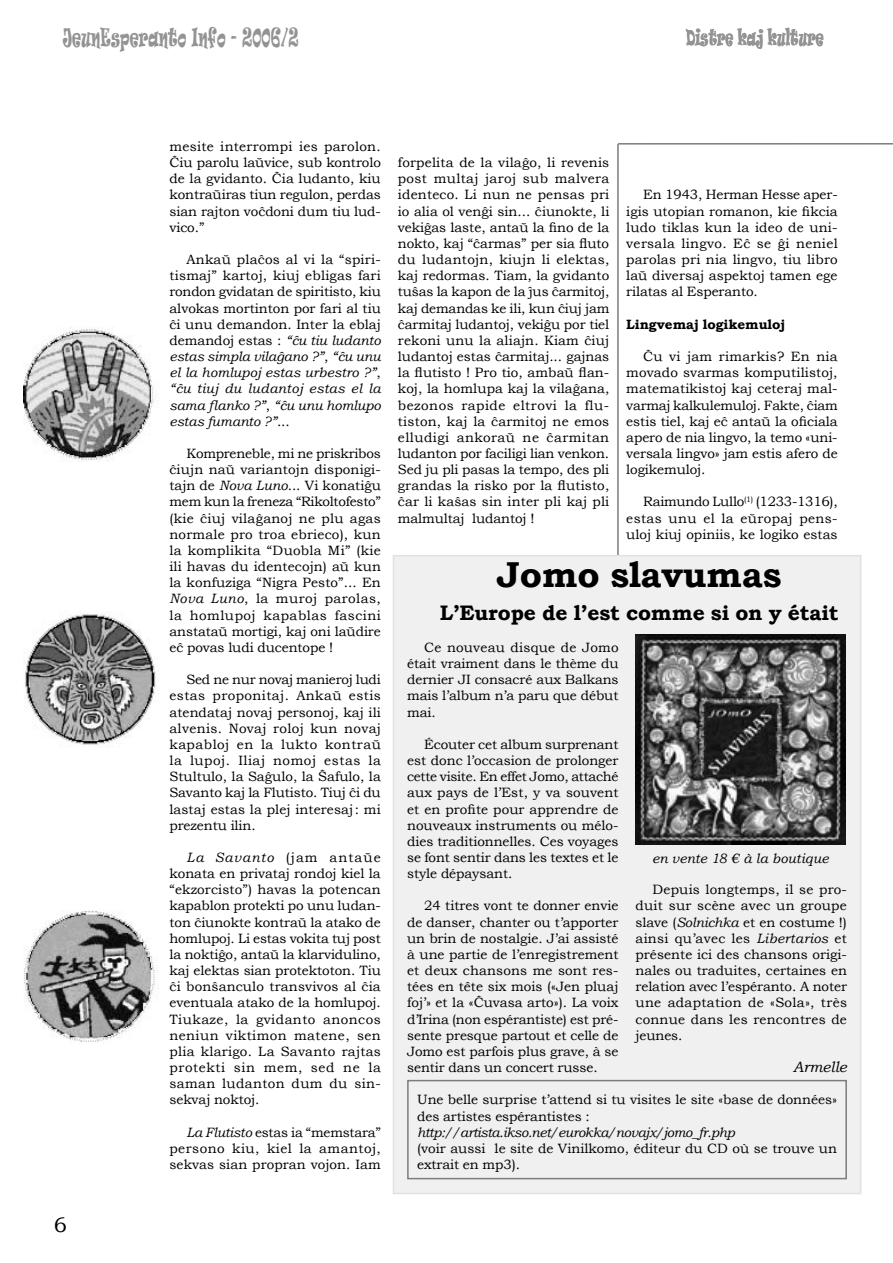
<style>
.page{position:relative;width:893px;height:1263px;background:#fff}
.page>*{position:absolute;margin:0;border:0;box-sizing:border-box;transform-origin:0 0}
.titre_article{font:700 36px "Bookman Old Style";letter-spacing:-.005em;color:#000}
.t1{font:24px "Ravie";letter-spacing:.025em;color:#939393;scale:.5 1}
.titre_article_14pts{font:700 21px "Bookman Old Style";letter-spacing:-.005em;color:#000}
.entête_page_type{font:21px "Ravie";letter-spacing:.025em;color:#939393;scale:.5 1}
.t2{font:21px "Bookman Old Style";color:#000}
.signature{font:italic 15px "Bookman Old Style";letter-spacing:-.005em;color:#000}
.article_sans_retrait{font:13.5px/16.2px "Bookman Old Style";letter-spacing:-.005em;color:#000;text-align:justify}
.article_sans_retrait-2{font:italic 13.5px "Bookman Old Style";letter-spacing:-.03em;color:#000}
.légende{font:italic 13.5px "Bookman Old Style";letter-spacing:.01em;color:#000}
.intertitre_corps_article{font:700 13.5px "Bookman Old Style";color:#000}
.s1{font-style:italic}
</style>
<div class="page">
<hr style="left:617px;top:144px;width:2px;height:417px;background:#7c7c7c">
<div style="left:393px;top:556px;width:468px;height:637px;background:#f0f0f0"></div>
<div style="left:393px;top:555px;width:468px;height:639px;border:2px solid #e1e1e1"></div>
<hr style="left:618px;top:143px;width:275px;height:2px;background:#7c7c7c">
<div style="left:407px;top:1080px;width:440px;height:99px;border:2px solid #7c7c7c"></div>
<img style="left:635px;top:635px;width:211px;height:210px">
<img style="left:23px;top:910px;width:135px;height:132px">
<img style="left:24px;top:611px;width:132px;height:134px">
<img style="left:24px;top:326px;width:130px;height:134px">
<p class="t1" style="left:63px;top:21px;width:473px">JeunEsperanto Info - 2006/2</p>
<p class="entête_page_type" style="left:686px;top:22px;width:276px">Distre kaj kulture</p>
<h3 class="t2" style="left:54px;top:1211px;width:15px">6</h3>
<p class="article_sans_retrait" style="left:169px;top:138px;width:213px">mesite interrompi ies parolon.<br>Ĉiu parolu laŭvice, sub kontrolo de la gvidanto. Ĉia ludanto, kiu kontraŭiras tiun regulon, perdas sian rajton voĉdoni dum tiu lud&shy;vico.”</p>
<p class="article_sans_retrait" style="left:169px;top:251px;width:213px;text-indent:17px">Ankaŭ plaĉos al vi la “spiri&shy;tismaj” kartoj, kiuj ebligas fari rondon gvidatan de spiritisto, kiu alvokas mortinton por fari al tiu ĉi unu demandon. Inter la eblaj demandoj estas : <span class="s1">“ĉu tiu ludanto estas simpla vilaĝano ?”</span>, <span class="s1">“ĉu unu el la homlupoj estas urbestro ?”</span>, <span class="s1">“ĉu tiuj du ludantoj estas el la sama flanko ?”</span>, <span class="s1">“ĉu unu homlupo estas fumanto ?”</span>...</p>
<p class="article_sans_retrait" style="left:169px;top:445px;width:213px;text-indent:17px">Kompreneble, mi ne priskribos ĉiujn naŭ variantojn disponigi&shy;tajn de <span class="s1">Nova Luno</span>... Vi konatiĝu mem kun la freneza “Rikoltofesto” (kie ĉiuj vilaĝanoj ne plu agas normale pro troa ebrieco), kun la komplikita “Duobla Mi” (kie ili havas du identecojn) aŭ kun la konfuziga “Nigra Pesto”... En <span class="s1">Nova Luno</span>, la muroj parolas, la homlupoj kapablas fascini anstataŭ mortigi, kaj oni laŭdire eĉ povas ludi ducentope !</p>
<p class="article_sans_retrait" style="left:169px;top:671px;width:213px;text-indent:17px">Sed ne nur novaj manieroj ludi estas proponitaj. Ankaŭ estis atendataj novaj personoj, kaj ili alvenis. Novaj roloj kun novaj kapabloj en la lukto kontraŭ la lupoj. Iliaj nomoj estas la Stultulo, la Saĝulo, la Ŝafulo, la Savanto kaj la Flutisto. Tiuj ĉi du lastaj estas la plej interesaj : mi prezentu ilin.</p>
<p class="article_sans_retrait" style="left:169px;top:849px;width:213px;text-indent:17px"><span class="s1">La Savanto</span> (jam antaŭe konata en privataj rondoj kiel la “ekzorcisto”) havas la potencan kapablon protekti po unu ludan&shy;ton ĉiunokte kontraŭ la atako de homlupoj. Li estas vokita tuj post la noktiĝo, antaŭ la klarvidulino, kaj elektas sian protektoton. Tiu ĉi bonŝanculo transvivos al ĉia eventuala atako de la homlupoj.<br>Tiukaze, la gvidanto anoncos neniun viktimon matene, sen plia klarigo. La Savanto rajtas protekti sin mem, sed ne la saman ludanton dum du sin&shy;sekvaj noktoj.</p>
<p class="article_sans_retrait" style="left:169px;top:1124px;width:213px;text-indent:17px"><span class="s1">La Flutisto</span> estas ia “memstara” persono kiu, kiel la amantoj, sekvas sian propran vojon. Iam</p>
<p class="article_sans_retrait" style="left:398px;top:154px;width:213px">forpelita de la vilaĝo, li revenis post multaj jaroj sub malvera identeco. Li nun ne pensas pri io alia ol venĝi sin... ĉiunokte, li vekiĝas laste, antaŭ la fino de la nokto, kaj “ĉarmas” per sia fluto du ludantojn, kiujn li elektas, kaj redormas. Tiam, la gvidanto tuŝas la kapon de la ĵus ĉarmitoj, kaj demandas ke ili, kun ĉiuj jam ĉarmitaj ludantoj, vekiĝu por tiel rekoni unu la aliajn. Kiam ĉiuj ludantoj estas ĉarmitaj... gajnas la flutisto ! Pro tio, ambaŭ flan&shy;koj, la homlupa kaj la vilaĝana, bezonos rapide eltrovi la flu&shy;tiston, kaj la ĉarmitoj ne emos elludigi ankoraŭ ne ĉarmitan ludanton por faciligi lian venkon.<br>Sed ju pli pasas la tempo, des pli grandas la risko por la flutisto, ĉar li kaŝas sin inter pli kaj pli malmultaj ludantoj !</p>
<p class="article_sans_retrait" style="left:626px;top:187px;width:213px;text-indent:17px">En 1943, Herman Hesse aper&shy;igis utopian romanon, kie fikcia ludo tiklas kun la ideo de uni&shy;versala lingvo. Eĉ se ĝi neniel parolas pri nia lingvo, tiu libro laŭ diversaj aspektoj tamen ege rilatas al Esperanto.</p>
<p class="intertitre_corps_article" style="left:626px;top:314px;width:160px">Lingvemaj logikemuloj</p>
<p class="article_sans_retrait" style="left:626px;top:348px;width:213px;text-indent:17px">Ĉu vi jam rimarkis? En nia movado svarmas komputilistoj, matematikistoj kaj ceteraj mal&shy;varmaj kalkulemuloj. Fakte, ĉiam estis tiel, kaj eĉ antaŭ la oficiala apero de nia lingvo, la temo «uni&shy;versala lingvo» jam estis afero de logikemuloj.</p>
<p class="article_sans_retrait" style="left:626px;top:494px;width:213px;text-indent:17px">Raimundo Lullo<sup>(1)</sup> (1233-1316), estas unu el la eŭropaj pens&shy;uloj kiuj opiniis, ke logiko estas</p>
<p class="titre_article" style="left:497px;top:549px;width:286px">Jomo slavumas</p>
<p class="titre_article_14pts" style="left:440px;top:597px;width:400px">L’Europe de l’est comme si on y était</p>
<p class="article_sans_retrait" style="left:407px;top:639px;width:213px;text-indent:17px">Ce nouveau disque de Jomo était vraiment dans le thème du dernier JI consacré aux Balkans mais l’album n’a paru que début mai.</p>
<p class="article_sans_retrait" style="left:407px;top:736px;width:213px;text-indent:17px">Écouter cet album surprenant est donc l’occasion de prolonger cette visite. En effet Jomo, attaché aux pays de l’Est, y va souvent et en profite pour apprendre de nouveaux instruments ou mélo&shy;dies traditionnelles. Ces voyages se font sentir dans les textes et le style dépaysant.</p>
<p class="article_sans_retrait" style="left:407px;top:898px;width:213px;text-indent:17px">24 titres vont te donner envie de danser, chanter ou t’apporter un brin de nostalgie. J’ai assisté à une partie de l’enregistrement et deux chansons me sont res&shy;tées en tête six mois («Jen pluaj foj’» et la «Ĉuvasa arto»). La voix d’Irina (non espérantiste) est pré&shy;sente presque partout et celle de Jomo est parfois plus grave, à se sentir dans un concert russe.</p>
<p class="légende" style="left:652px;top:849px;width:178px">en vente 18 € à la boutique</p>
<p class="article_sans_retrait" style="left:635px;top:882px;width:213px;text-indent:17px">Depuis longtemps, il se pro&shy;duit sur scène avec un groupe slave (<span class="s1">Solnichka</span> et en costume !) ainsi qu’avec les <span class="s1">Libertarios</span> et présente ici des chansons origi&shy;nales ou traduites, certaines en relation avec l’espéranto. A noter une adaptation de «Sola», très connue dans les rencontres de jeunes.</p>
<p class="signature" style="left:793px;top:1057px;width:55px">Armelle</p>
<p class="article_sans_retrait" style="left:417px;top:1092px;width:421px">Une belle surprise t’attend si tu visites le site «base de données» des artistes espérantistes :</p>
<p class="article_sans_retrait-2" style="left:417px;top:1123px;width:319px">http://artista.ikso.net/eurokka/novajx/jomo_fr.php</p>
<p class="article_sans_retrait" style="left:417px;top:1140px;width:421px">(voir aussi le site de Vinilkomo, éditeur du CD où se trouve un extrait en mp3).</p>
</div>
